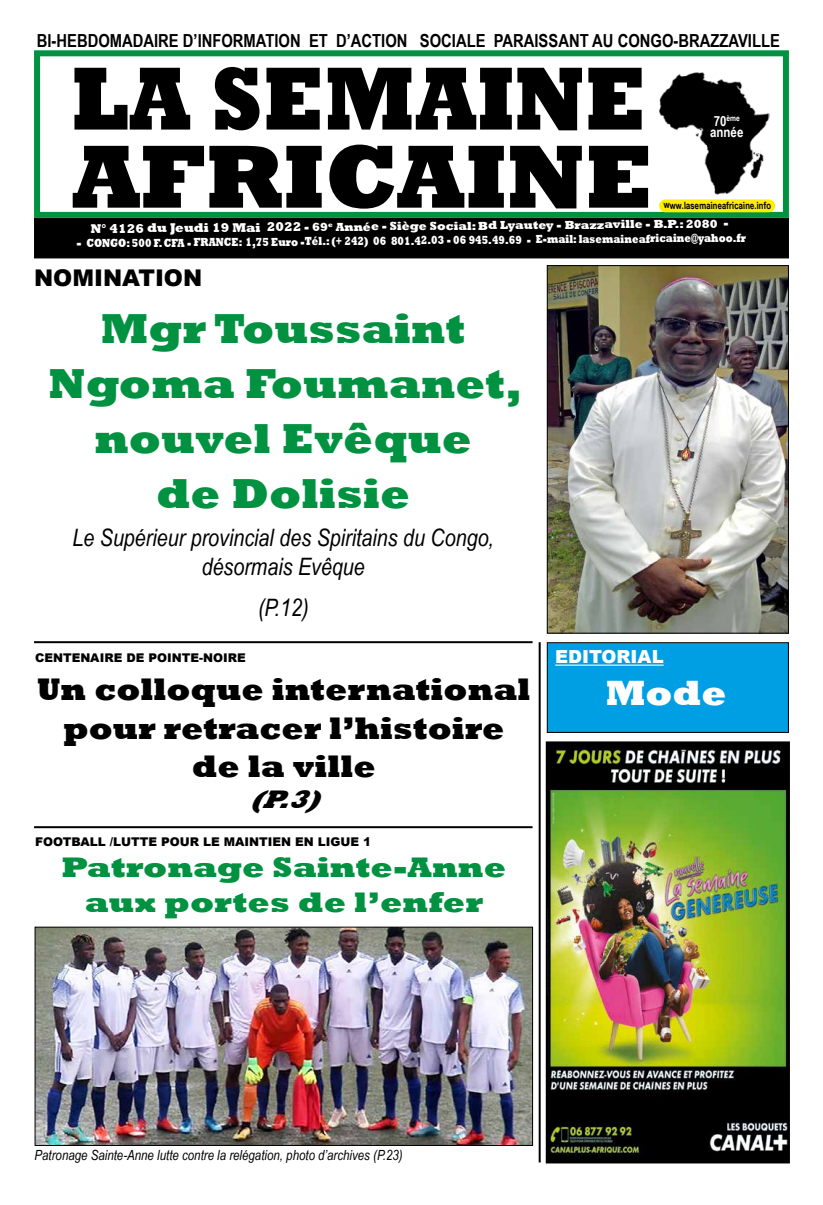
<style>
.page{position:relative;width:823px;height:1205px;background:#fff}
.page>*{position:absolute;margin:0;border:0;box-sizing:border-box;transform-origin:0 0}
.t1{font:800 91px/78.1px "Rockwell";color:#000;scale:.9 1}
.t2{font:800 43px/55px "Rockwell";color:#009240;text-align:center}
.t3{font:800 36px "Rockwell";color:#fff}
.t4{font:800 32px/38.4px "Rockwell";color:#000;text-align:center}
.t5{font:800 29px/34.8px "Rockwell";color:#009240;text-align:center;scale:1.11 1}
.t6{font:italic 800 26px "Rockwell";color:#000}
.t7{font:italic 24px/28.8px "Arial Narrow";color:#000;text-align:center}
.t8{font:900 23px "Arial";color:#000}
.t9{font:700 18px "Arial Narrow";color:#000}
.t10{font:900 18px "Arial";color:#fff}
.t11{font:italic 14px "Arial Narrow";color:#000}
.t12{font:700 14px "Arial Narrow";color:#fff}
.t13{font:800 12px "Rockwell";letter-spacing:-.015em;color:#fff;scale:.96 1}
.t14{font:900 12px "Arial";color:#000}
.t15{font:700 10px "Arial Narrow";color:#000;scale:.96 1}
.t16{font:700 8.2px "Arial Narrow";color:#fff}
.s1{font-size:13px}
.s2{font-size:14px}
</style>
<div class="page">
<div style="left:34px;top:218px;width:754px;height:40px;background:#000"></div>
<div style="left:34px;top:50px;width:754px;height:168px;background:#fff;border:6px solid #009240"></div>
<img style="left:659px;top:72px;width:109px;height:123px">
<div style="left:658px;top:199px;width:116px;height:13px;background:#ffed00;border-radius:6px"></div>
<div style="left:547px;top:643px;width:241px;height:89px;background:#009fe3"></div>
<div style="left:546px;top:642px;width:242px;height:91px;border:1px solid #000"></div>
<hr style="left:555px;top:664px;width:108px;height:2px;background:#fff">
<img style="left:548px;top:744px;width:238px;height:416px">
<div style="left:545px;top:741px;width:244px;height:422px;border:2px solid #000"></div>
<hr style="left:538px;top:642px;width:2px;height:520px;background:#000">
<img style="left:548px;top:267px;width:238px;height:365px">
<div style="left:546px;top:265px;width:242px;height:369px;border:1px solid #000"></div>
<hr style="left:34px;top:641px;width:498px;height:2px;background:#000">
<hr style="left:34px;top:826px;width:498px;height:2px;background:#000">
<img style="left:37px;top:928px;width:493px;height:216px">
<div style="left:35px;top:926px;width:497px;height:220px;border:1px solid #000"></div>
<h3 class="t9" style="left:37px;top:27px;width:744px">BI-HEBDOMADAIRE D’INFORMATION ET D’ACTION SOCIALE PARAISSANT AU CONGO-BRAZZAVILLE</h3>
<h1 class="t1" style="left:71px;top:61px;width:647px">LA SEMAINE<br>AFRICAINE</h1>
<p class="t13" style="left:91px;top:218px;width:665px"><span class="s1">N° 4126 du Jeudi 19 Mai 2022</span> - 69<sup>e</sup> Année - Siège Social: Bd Lyautey - Brazzaville - B.P.: 2080 -</p>
<p class="t13" style="left:76px;top:233px;width:698px">- CONGO: 500 F. CFA - FRANCE: 1,75 Euro -Tél.: (+ 242) 06 801.42.03 - 06 945.49.69 - E-mail: lasemaineafricaine@yahoo.fr</p>
<p class="t16" style="left:713px;top:112px;width:28px"><span class="s2">70</span>ème</p>
<p class="t12" style="left:709px;top:121px;width:35px">année</p>
<p class="t15" style="left:663px;top:198px;width:114px">www.lasemaineafricaine.info</p>
<h3 class="t8" style="left:34px;top:261px;width:170px">NOMINATION</h3>
<h2 class="t2" style="left:49px;top:302px;width:474px">Mgr Toussaint<br>Ngoma Foumanet, nouvel Evêque<br>de Dolisie</h2>
<h3 class="t7" style="left:72px;top:522px;width:423px">Le Supérieur provincial des Spiritains du Congo, désormais Evêque</h3>
<h3 class="t7" style="left:258px;top:593px;width:52px">(P.12)</h3>
<p class="t14" style="left:35px;top:649px;width:212px">CENTENAIRE DE POINTE-NOIRE</p>
<h3 class="t4" style="left:37px;top:671px;width:494px">Un colloque international pour retracer l’histoire de la ville</h3>
<h3 class="t6" style="left:249px;top:784px;width:84px">(P.3)</h3>
<p class="t14" style="left:35px;top:833px;width:337px">FOOTBALL /LUTTE POUR LE MAINTIEN EN LIGUE 1</p>
<h3 class="t5" style="left:61px;top:851px;width:402px">Patronage Sainte-Anne aux portes de l’enfer</h3>
<h3 class="t10" style="left:555px;top:643px;width:110px">EDITORIAL</h3>
<h3 class="t3" style="left:605px;top:672px;width:122px">Mode</h3>
<p class="t11" style="left:35px;top:1145px;width:369px">Patronage Sainte-Anne lutte contre la relégation, photo d’archives (P.23)</p>
</div>
